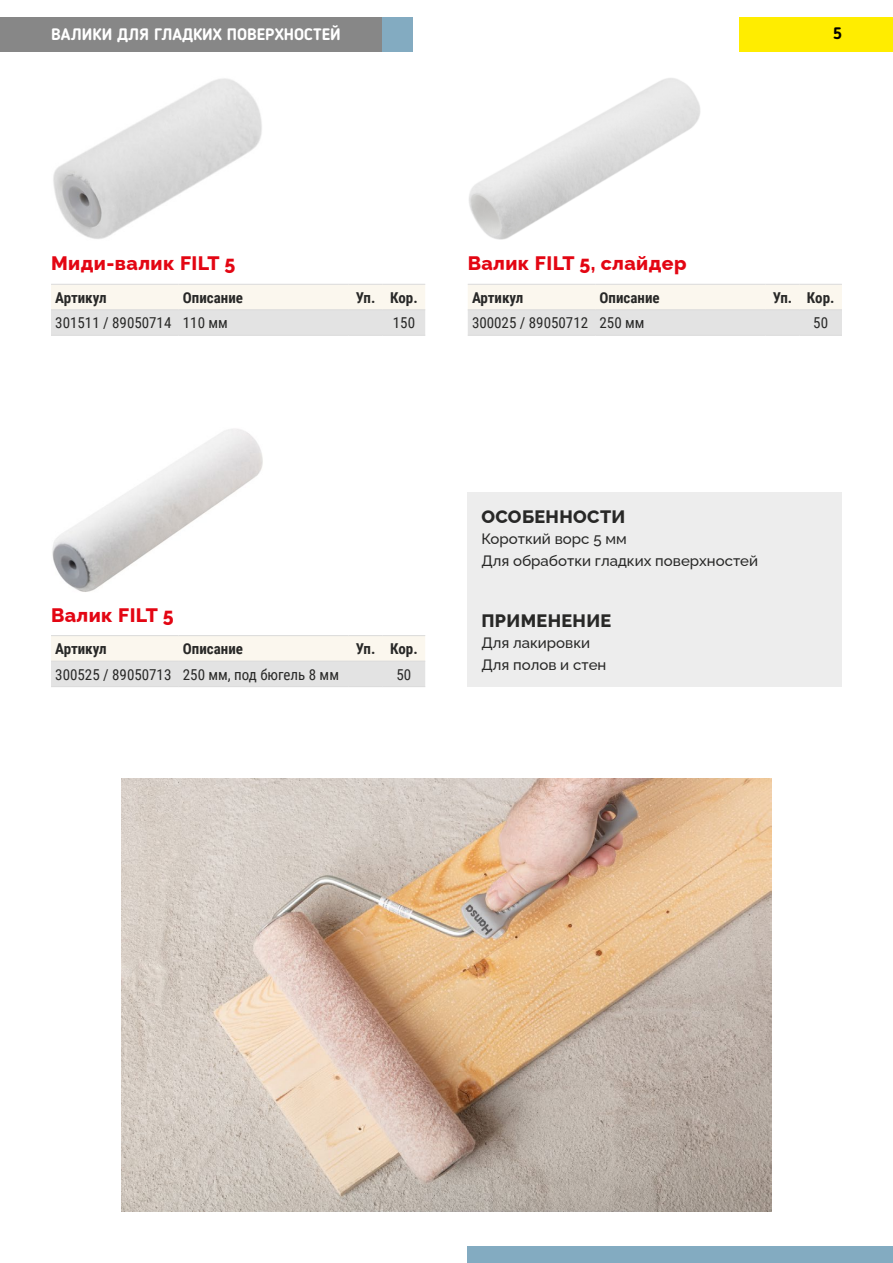
<style>
.page{position:relative;width:893px;height:1263px;background:#fff}
.page>*{position:absolute;margin:0;border:0;box-sizing:border-box;transform-origin:0 0}
.t1{font:800 19.5px "Raleway";letter-spacing:.02em;color:#e30613}
.t2{font:800 18px "Raleway";letter-spacing:.02em;color:#282827}
.t3{font:700 16.5px "Blogger Sans";color:#fff}
.t4{font:700 16.5px "Blogger Sans";color:#000}
.t5{font:15px "Roboto Condensed";color:#282827}
.t6{font:500 15px/22.2px "Raleway";color:#282827}
.t7{font:700 15px "Roboto Condensed";color:#282827}
</style>
<div class="page">
<div style="left:381px;top:17px;width:32px;height:34px;background:#83abc1"></div>
<div style="left:0;top:17px;width:381px;height:34px;background:#878787"></div>
<div style="left:468px;top:1246px;width:425px;height:17px;background:#83abc1"></div>
<div style="left:468px;top:492px;width:374px;height:195px;background:#ededed"></div>
<div style="left:740px;top:17px;width:153px;height:34px;background:#ffed00"></div>
<img style="left:122px;top:779px;width:649px;height:433px">
<img style="left:53px;top:78px;width:209px;height:161px">
<img style="left:469px;top:78px;width:231px;height:162px">
<img style="left:52px;top:429px;width:211px;height:163px">
<svg style="left:51px;top:285px;width:374px;height:50px;background:#eeece8"></svg>
<hr style="left:51px;top:284px;width:128px;height:1px;background:#dadada">
<hr style="left:179px;top:284px;width:170px;height:1px;background:#dadada">
<hr style="left:349px;top:284px;width:34px;height:1px;background:#dadada">
<hr style="left:383px;top:284px;width:42px;height:1px;background:#dadada">
<hr style="left:51px;top:310px;width:128px;height:1px;background:#dadada">
<hr style="left:179px;top:310px;width:170px;height:1px;background:#dadada">
<hr style="left:349px;top:310px;width:34px;height:1px;background:#dadada">
<hr style="left:383px;top:310px;width:42px;height:1px;background:#dadada">
<hr style="left:51px;top:335px;width:128px;height:1px;background:#dadada">
<hr style="left:179px;top:335px;width:170px;height:1px;background:#dadada">
<hr style="left:349px;top:335px;width:34px;height:1px;background:#dadada">
<hr style="left:383px;top:335px;width:42px;height:1px;background:#dadada">
<svg style="left:468px;top:285px;width:374px;height:50px;background:#eeece8"></svg>
<hr style="left:468px;top:284px;width:127px;height:1px;background:#dadada">
<hr style="left:595px;top:284px;width:170px;height:1px;background:#dadada">
<hr style="left:765px;top:284px;width:34px;height:1px;background:#dadada">
<hr style="left:799px;top:284px;width:43px;height:1px;background:#dadada">
<hr style="left:468px;top:310px;width:127px;height:1px;background:#dadada">
<hr style="left:595px;top:310px;width:170px;height:1px;background:#dadada">
<hr style="left:765px;top:310px;width:34px;height:1px;background:#dadada">
<hr style="left:799px;top:310px;width:43px;height:1px;background:#dadada">
<hr style="left:468px;top:335px;width:127px;height:1px;background:#dadada">
<hr style="left:595px;top:335px;width:170px;height:1px;background:#dadada">
<hr style="left:765px;top:335px;width:34px;height:1px;background:#dadada">
<hr style="left:799px;top:335px;width:43px;height:1px;background:#dadada">
<svg style="left:51px;top:636px;width:374px;height:50px;background:#eeece8"></svg>
<hr style="left:51px;top:635px;width:128px;height:1px;background:#dadada">
<hr style="left:179px;top:635px;width:170px;height:1px;background:#dadada">
<hr style="left:349px;top:635px;width:34px;height:1px;background:#dadada">
<hr style="left:383px;top:635px;width:42px;height:1px;background:#dadada">
<hr style="left:51px;top:661px;width:128px;height:1px;background:#dadada">
<hr style="left:179px;top:661px;width:170px;height:1px;background:#dadada">
<hr style="left:349px;top:661px;width:34px;height:1px;background:#dadada">
<hr style="left:383px;top:661px;width:42px;height:1px;background:#dadada">
<hr style="left:51px;top:686px;width:128px;height:1px;background:#dadada">
<hr style="left:179px;top:686px;width:170px;height:1px;background:#dadada">
<hr style="left:349px;top:686px;width:34px;height:1px;background:#dadada">
<hr style="left:383px;top:686px;width:42px;height:1px;background:#dadada">
<p class="t3" style="left:51px;top:25px;width:291px">ВАЛИКИ ДЛЯ ГЛАДКИХ ПОВЕРХНОСТЕЙ</p>
<p class="t4" style="left:833px;top:23px;width:10px">5</p>
<h1 class="t1" style="left:51px;top:248px;width:186px">Миди-валик FILT 5</h1>
<p class="t7" style="left:55px;top:287px;width:53px">Артикул</p>
<p class="t7" style="left:183px;top:287px;width:62px">Описание</p>
<p class="t7" style="left:356px;top:287px;width:63px">Уп. Кор.</p>
<p class="t5" style="left:55px;top:312px;width:174px">301511 / 89050714 110 мм</p>
<p class="t5" style="left:393px;top:312px;width:24px">150</p>
<h1 class="t1" style="left:468px;top:248px;width:220px">Валик FILT 5, слайдер</h1>
<p class="t7" style="left:472px;top:287px;width:53px">Артикул</p>
<p class="t7" style="left:600px;top:287px;width:62px">Описание</p>
<p class="t7" style="left:773px;top:287px;width:63px">Уп. Кор.</p>
<p class="t5" style="left:472px;top:312px;width:174px">300025 / 89050712 250 мм</p>
<p class="t5" style="left:813px;top:312px;width:16px">50</p>
<h1 class="t1" style="left:51px;top:600px;width:124px">Валик FILT 5</h1>
<p class="t7" style="left:55px;top:638px;width:53px">Артикул</p>
<p class="t7" style="left:183px;top:638px;width:62px">Описание</p>
<p class="t7" style="left:356px;top:638px;width:63px">Уп. Кор.</p>
<p class="t5" style="left:55px;top:664px;width:285px">300525 / 89050713 250 мм, под бюгель 8 мм</p>
<p class="t5" style="left:397px;top:664px;width:16px">50</p>
<p class="t2" style="left:481px;top:503px;width:146px">ОСОБЕННОСТИ</p>
<p class="t6" style="left:481px;top:526px;width:278px">Короткий ворс 5 мм<br>Для обработки гладких поверхностей</p>
<p class="t2" style="left:481px;top:607px;width:132px">ПРИМЕНЕНИЕ</p>
<p class="t6" style="left:481px;top:630px;width:126px">Для лакировки<br>Для полов и стен</p>
</div>
